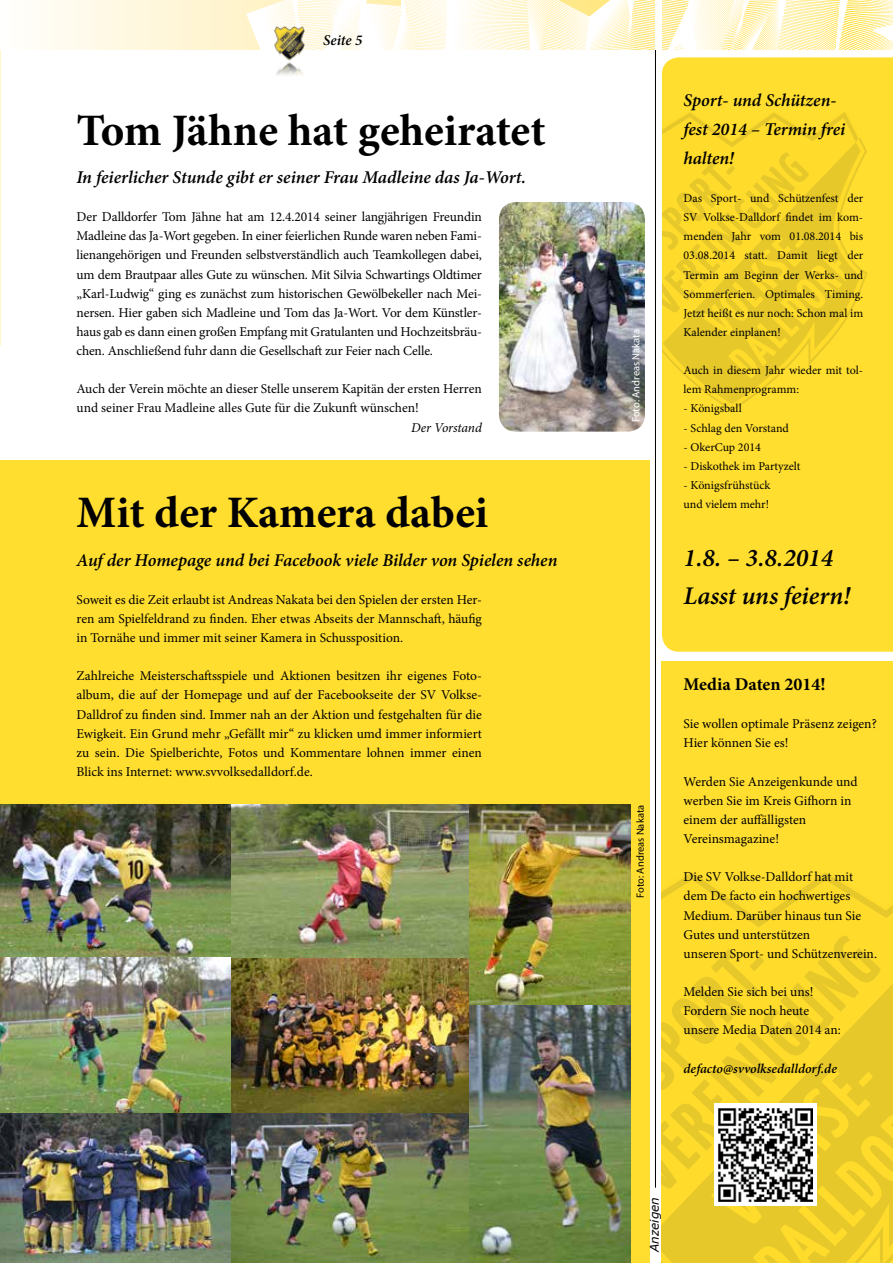
<style>
.page{position:relative;width:893px;height:1263px;background:#fff}
.page>*{position:absolute;margin:0;border:0;box-sizing:border-box;transform-origin:0 0}
.t1{font:700 45px "Minion Pro";color:#000}
.t2{font:italic 600 25.5px/38.2px "Minion Pro";color:#000}
.t3{font:italic 600 18px/28.7px "Minion Pro";letter-spacing:-.005em;color:#000}
.t4{font:700 18px "Minion Pro";color:#000}
.t5{font:italic 600 15px "Minion Pro";color:#000}
.t6{font:13.5px/19.2px "Minion Pro";color:#000}
.t7{font:italic 600 13.5px "Minion Pro";color:#000}
.t8{font:italic 13.5px "Minion Pro";letter-spacing:-.01em;color:#000}
.t9{font:12px/19.2px "Minion Pro";color:#000}
.t10{font:italic 12px "Verdana";color:#000}
.t11{font:10.5px "Myriad Pro";color:#000}
.t12{font:10.5px "Myriad Pro";color:#fff}
</style>
<div class="page">
<img style="left:0;top:49px;width:1px;height:296px">
<div style="left:0;top:460px;width:649px;height:803px;background:#ffde30"></div>
<svg style="left:40px;top:0;width:206px;height:49px;background:#fff7de"></svg>
<svg style="left:246px;top:0;width:647px;height:49px"></svg>
<img style="left:275px;top:27px;width:29px;height:48px">
<hr style="left:655px;top:49px;width:1px;height:1138px;background:#000">
<div style="left:656px;top:0;width:6px;height:49px;background:#fff"></div>
<div style="left:662px;top:661px;width:231px;height:602px;background:#ffde30"></div>
<svg style="left:662px;top:873px;width:231px;height:41px"></svg>
<svg style="left:662px;top:935px;width:231px;height:328px"></svg>
<div style="left:714px;top:1104px;width:102px;height:102px;background:#fff"></div>
<img style="left:719px;top:1108px;width:93px;height:94px">
<img style="left:499px;top:202px;width:146px;height:230px">
<div style="left:662px;top:57px;width:231px;height:595px;background:#ffde30"></div>
<svg style="left:662px;top:136px;width:206px;height:275px"></svg>
<svg style="left:662px;top:113px;width:197px;height:26px;background:#fad82d"></svg>
<svg style="left:662px;top:139px;width:203px;height:270px;background:#fbd92e"></svg>
<svg style="left:662px;top:152px;width:187px;height:227px;background:#f2d12b"></svg>
<img style="left:0;top:805px;width:231px;height:153px">
<img style="left:0;top:958px;width:231px;height:155px">
<img style="left:231px;top:958px;width:238px;height:155px">
<img style="left:0;top:1113px;width:231px;height:150px">
<img style="left:231px;top:1113px;width:238px;height:150px">
<img style="left:231px;top:805px;width:238px;height:153px">
<img style="left:470px;top:805px;width:160px;height:201px">
<img style="left:470px;top:1006px;width:160px;height:257px">
<p class="t5" style="left:323px;top:30px;width:41px">Seite 5</p>
<h1 class="t1" style="left:77px;top:98px;width:471px">Tom Jähne hat geheiratet</h1>
<h3 class="t3" style="left:77px;top:163px;width:451px">In feierlicher Stunde gibt er seiner Frau Madleine das Ja-Wort.</h3>
<p class="t6" style="left:77px;top:207px;width:407px;text-align:justify">Der Dalldorfer Tom Jähne hat am 12.4.2014 seiner langjährigen Freundin Madleine das Ja-Wort gegeben. In einer feierlichen Runde waren neben Fami&shy;lienangehörigen und Freunden selbstverständlich auch Teamkollegen dabei, um dem Brautpaar alles Gute zu wünschen. Mit Silvia Schwartings Oldtimer „Karl-Ludwig“ ging es zunächst zum historischen Gewölbekeller nach Mei&shy;nersen. Hier gaben sich Madleine und Tom das Ja-Wort. Vor dem Künstler&shy;haus gab es dann einen großen Empfang mit Gratulanten und Hochzeitsbräu&shy;chen. Anschließend fuhr dann die Gesellschaft zur Feier nach Celle.</p>
<p class="t6" style="left:77px;top:379px;width:407px">Auch der Verein möchte an dieser Stelle unserem Kapitän der ersten Herren und seiner Frau Madleine alles Gute für die Zukunft wünschen!</p>
<p class="t8" style="left:411px;top:418px;width:72px">Der Vorstand</p>
<h1 class="t1" style="left:77px;top:481px;width:413px">Mit der Kamera dabei</h1>
<h3 class="t3" style="left:77px;top:545px;width:482px">Auf der Homepage und bei Facebook viele Bilder von Spielen sehen</h3>
<p class="t6" style="left:77px;top:590px;width:407px;text-align:justify">Soweit es die Zeit erlaubt ist Andreas Nakata bei den Spielen der ersten Her&shy;ren am Spielfeldrand zu finden. Eher etwas Abseits der Mannschaft, häufig in Tornähe und immer mit seiner Kamera in Schussposition.</p>
<p class="t6" style="left:77px;top:666px;width:407px;text-align:justify">Zahlreiche Meisterschaftsspiele und Aktionen besitzen ihr eigenes Foto&shy;album, die auf der Homepage und auf der Facebookseite der SV Volkse-Dalldrof zu finden sind. Immer nah an der Aktion und festgehalten für die Ewigkeit. Ein Grund mehr „Gefällt mir“ zu klicken umd immer informiert zu sein. Die Spielberichte, Fotos und Kommentare lohnen immer einen Blick ins Internet: www.svvolksedalldorf.de.</p>
<p class="t12" style="left:629px;top:422px;width:94px;rotate:-90deg">Foto: Andreas Nakata</p>
<p class="t11" style="left:634px;top:898px;width:94px;rotate:-90deg">Foto: Andreas Nakata</p>
<h3 class="t3" style="left:684px;top:86px;width:163px">Sport- und Schützen&shy;fest 2014 – Termin frei halten!</h3>
<p class="t9" style="left:684px;top:189px;width:181px;text-align:justify">Das Sport- und Schützenfest der SV Volkse-Dalldorf findet im kom&shy;menden Jahr vom 01.08.2014 bis 03.08.2014 statt. Damit liegt der Termin am Beginn der Werks- und Sommerferien. Optimales Timing.<br>Jetzt heißt es nur noch: Schon mal im Kalender einplanen!</p>
<p class="t9" style="left:684px;top:361px;width:181px">Auch in diesem Jahr wieder mit tol&shy;lem Rahmenprogramm:</p>
<p class="t9" style="left:684px;top:399px;width:60px">- Königsball</p>
<p class="t9" style="left:684px;top:418px;width:107px">- Schlag den Vorstand</p>
<p class="t9" style="left:684px;top:437px;width:79px">- OkerCup 2014</p>
<p class="t9" style="left:684px;top:456px;width:118px">- Diskothek im Partyzelt</p>
<p class="t9" style="left:684px;top:476px;width:88px">- Königsfrühstück und vielem mehr!</p>
<h2 class="t2" style="left:684px;top:538px;width:168px">1.8. – 3.8.2014<br>Lasst uns feiern!</h2>
<h3 class="t4" style="left:684px;top:671px;width:144px">Media Daten 2014!</h3>
<p class="t6" style="left:684px;top:714px;width:195px">Sie wollen optimale Präsenz zeigen?<br>Hier können Sie es!</p>
<p class="t6" style="left:684px;top:772px;width:176px">Werden Sie Anzeigenkunde und werben Sie im Kreis Gifhorn in einem der auffälligsten<br>Vereinsmagazine!</p>
<p class="t6" style="left:684px;top:867px;width:195px">Die SV Volkse-Dalldorf hat mit dem De facto ein hochwertiges<br>Medium. Darüber hinaus tun Sie<br>Gutes und unterstützen<br>unseren Sport- und Schützenverein.</p>
<p class="t6" style="left:684px;top:982px;width:159px">Melden Sie sich bei uns!<br>Fordern Sie noch heute unsere Media Daten 2014 an:</p>
<p class="t7" style="left:684px;top:1059px;width:155px">defacto@svvolksedalldorf.de</p>
<p class="t10" style="left:646px;top:1252px;width:56px;rotate:-90deg">Anzeigen</p>
</div>
